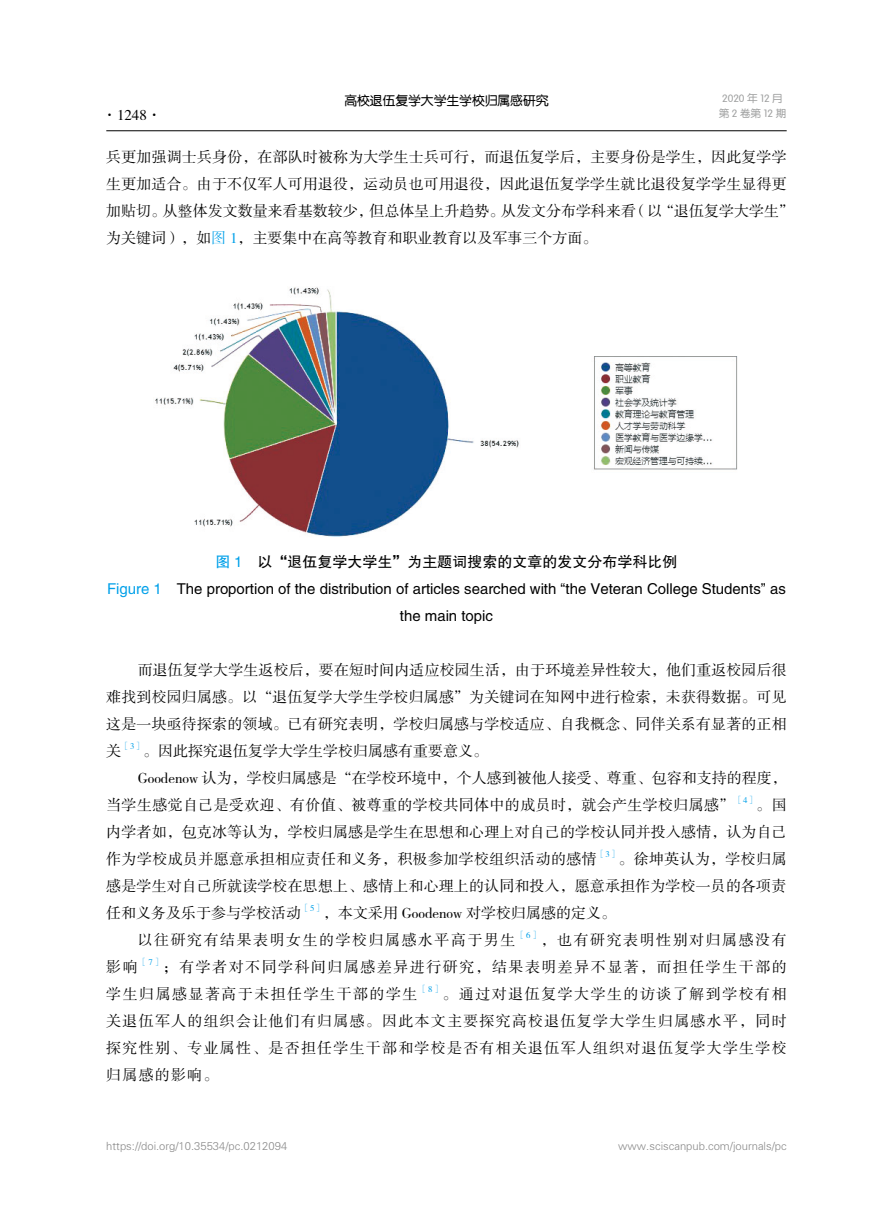
<style>
.page{position:relative;width:893px;height:1212px;background:#fff}
.page>*{position:absolute;margin:0;border:0;box-sizing:border-box;transform-origin:0 0}
.t1{font:15px/27px "FZSSK GBK1 0";letter-spacing:.01em;color:#000;text-align:justify}
.t2{font:15px/27px "FZHTK GBK1 0";color:#000;text-align:center}
.t3{font:15px/27px "FZSSK GBK1 0";letter-spacing:.1em;color:#000}
.t4{font:12.75px "FZY3 K GBK1 0";color:#000}
.t5{font:11.25px "FZY1 K GBK1 0";color:#898989}
.t6{font:10.5px/15px "FZY3 K GBK1 0";color:#9fa0a0;text-align:center}
.t7{font:8.7px "FZSSK GBK1 0";color:#00a0e9}
.s1{color:#00a0e9}
.s2{font-family:"Arial"}
</style>
<div class="page">
<hr style="left:106px;top:130px;width:681px;height:1px;background:#000">
<img style="left:155px;top:287px;width:583px;height:250px">
<p class="t1" style="left:102px;top:102px;width:61px">·1248·</p>
<p class="t4" style="left:344px;top:94px;width:206px">高校退伍复学大学生学校归属感研究</p>
<p class="t6" style="left:719px;top:91px;width:69px">2020 年 12 月第2卷第12期</p>
<p class="t1" style="left:106px;top:144px;width:689px;text-align:left">兵更加强调士兵身份，在部队时被称为大学生士兵可行，而退伍复学后，主要身份是学生，因此复学学生更加适合。由于不仅军人可用退役，运动员也可用退役，因此退伍复学学生就比退役复学学生显得更加贴切。从整体发文数量来看基数较少，但总体呈上升趋势。从发文分布学科来看（以“退伍复学大学生”为关键词），如<span class="s1">图 1</span>，主要集中在高等教育和职业教育以及军事三个方面。</p>
<p class="t2" style="left:107px;top:548px;width:680px"><span class="s1">图 1</span> 以“退伍复学大学生”为主题词搜索的文章的发文分布学科比例<br><span class="s1">Figure 1</span> The proportion of the distribution of articles searched with <span class="s2">“</span>the Veteran College Students<span class="s2">”</span> as the main topic</p>
<p class="t1" style="left:106px;top:657px;width:682px;text-indent:31px">而退伍复学大学生返校后，要在短时间内适应校园生活，由于环境差异性较大，他们重返校园后很难找到校园归属感。以“退伍复学大学生学校归属感”为关键词在知网中进行检索，未获得数据。可见这是一块亟待探索的领域。已有研究表明，学校归属感与学校适应、自我概念、同伴关系有显著的正相关</p>
<p class="t7" style="left:121px;top:741px;width:23px">［3］</p>
<p class="t1" style="left:143px;top:738px;width:346px">。因此探究退伍复学大学生学校归属感有重要意义。</p>
<p class="t1" style="left:138px;top:765px;width:650px">Goodenow 认为，学校归属感是“在学校环境中，个人感到被他人接受、尊重、包容和支持的程度，</p>
<p class="t1" style="left:106px;top:792px;width:630px">当学生感觉自己是受欢迎、有价值、被尊重的学校共同体中的成员时，就会产生学校归属感”</p>
<p class="t7" style="left:734px;top:795px;width:23px">［4］</p>
<p class="t1" style="left:106px;top:792px;width:682px;text-indent:650px">。国内学者如，包克冰等认为，学校归属感是学生在思想和心理上对自己的学校认同并投入感情，认为自己作为学校成员并愿意承担相应责任和义务，积极参加学校组织活动的感情</p>
<p class="t7" style="left:597px;top:849px;width:23px">［3］</p>
<p class="t1" style="left:106px;top:846px;width:682px;text-indent:512px">。徐坤英认为，学校归属感是学生对自己所就读学校在思想上、感情上和心理上的认同和投入，愿意承担作为学校一员的各项责任和义务及乐于参与学校活动</p>
<p class="t7" style="left:301px;top:903px;width:23px">［5］</p>
<p class="t3" style="left:138px;top:900px;width:480px;text-indent:185px">，本文采用 Goodenow 对学校归属感的定义。以往研究有结果表明女生的学校归属感水平高于男生</p>
<p class="t7" style="left:517px;top:930px;width:25px">［6］</p>
<p class="t3" style="left:541px;top:927px;width:247px">，也有研究表明性别对归属感没有</p>
<p class="t1" style="left:106px;top:954px;width:33px">影响</p>
<p class="t7" style="left:139px;top:957px;width:25px">［7］</p>
<p class="t3" style="left:106px;top:954px;width:682px;text-indent:57px">；有学者对不同学科间归属感差异进行研究，结果表明差异不显著，而担任学生干部的学生归属感显著高于未担任学生干部的学生</p>
<p class="t7" style="left:419px;top:984px;width:25px">［8］</p>
<p class="t1" style="left:106px;top:981px;width:682px;text-indent:336px">。通过对退伍复学大学生的访谈了解到学校有相关退伍军人的组织会让他们有归属感。因此本文主要探究高校退伍复学大学生归属感水平，同时探究性别、专业属性、是否担任学生干部和学校是否有相关退伍军人组织对退伍复学大学生学校归属感的影响。</p>
<p class="t5" style="left:106px;top:1139px;width:182px">https://doi.org/10.35534/pc.0212094</p>
<p class="t5" style="left:618px;top:1139px;width:170px">www.sciscanpub.com/journals/pc</p>
</div>
